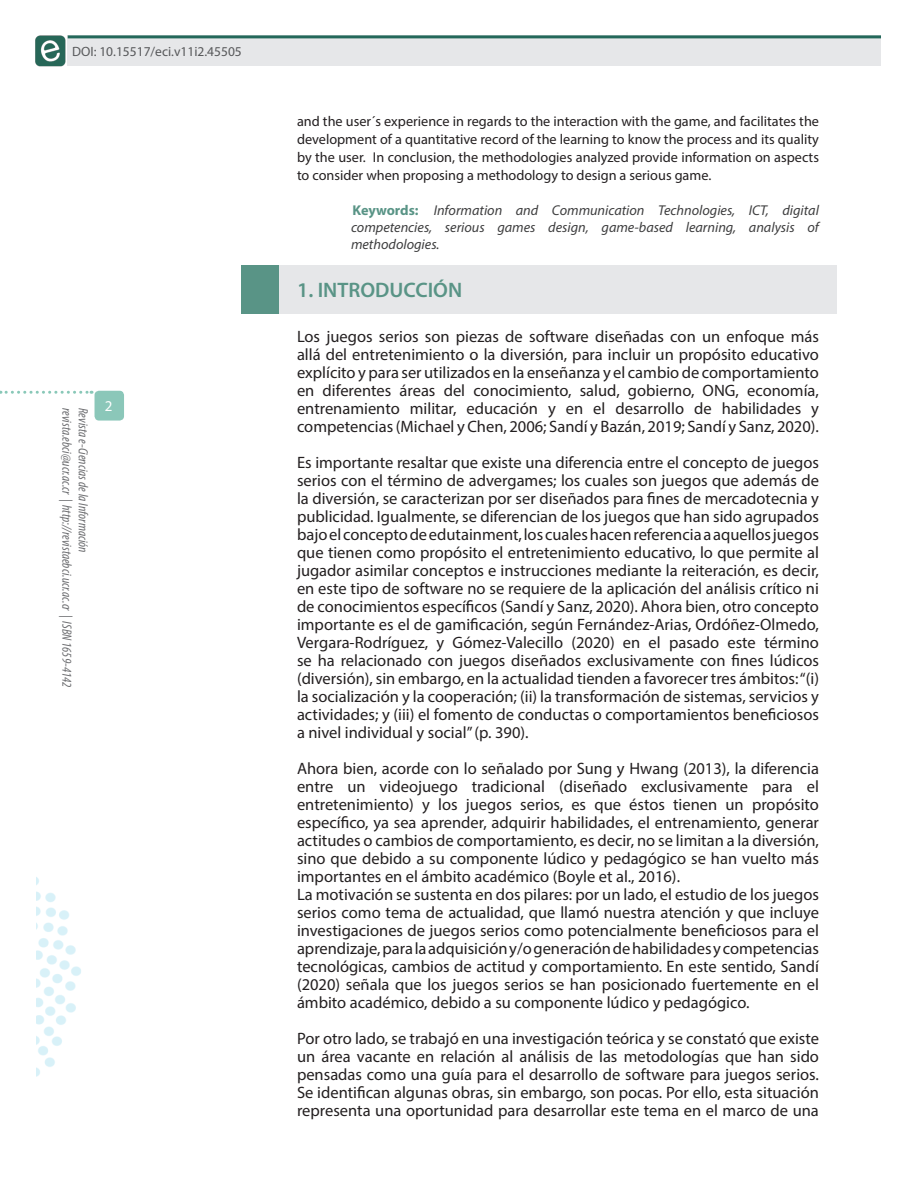
<style>
.page{position:relative;width:918px;height:1188px;background:#fff}
.page>*{position:absolute;margin:0;border:0;box-sizing:border-box;transform-origin:0 0}
.Encabezado_Nivel_1{font:600 21px "Myriad Pro";color:#599486}
.Texto_simple{font:16.5px/18px "Myriad Pro";color:#231f20;text-align:justify}
.t1{font:15px "Myriad Pro";color:#fff}
.Texto_simple-2{font:14.25px/18px "Myriad Pro";color:#231f20;text-align:justify}
.Título_palabras_clav{font:italic 14.25px/17.1px "Myriad Pro";color:#3e3e3f;text-align:justify}
.t2{font:italic condensed 13.5px "Myriad Pro";color:#6c6d70}
.t3{font:13.5px "Myriad Pro";color:#57585a}
.s1{font-weight:700;font-style:normal;color:#599486}
</style>
<div class="page">
<img style="left:35px;top:35px;width:33px;height:32px">
<div style="left:68px;top:35px;width:813px;height:31px;background:#e6e7e9"></div>
<hr style="left:68px;top:35px;width:813px;height:3px;background:#23685a">
<svg style="left:0;top:391px;width:92px;height:3px"></svg>
<div style="left:95px;top:391px;width:29px;height:30px;background:#8bc7b9;border-radius:4px"></div>
<img style="left:36px;top:877px;width:45px;height:200px">
<div style="left:242px;top:265px;width:37px;height:49px;background:#599486"></div>
<div style="left:279px;top:265px;width:558px;height:49px;background:#e6e7e9"></div>
<p class="t3" style="left:72px;top:43px;width:171px">DOI: 10.15517/eci.v11i2.45505</p>
<p class="t2" style="left:75px;top:408px;width:281px;rotate:90deg">revista.ebci@ucr.ac.cr | http://revistaebci.ucr.ac.cr | ISBN 1659-4142</p>
<p class="t2" style="left:91px;top:408px;width:146px;rotate:90deg">Revista e-Ciencias de la Información</p>
<p class="t1" style="left:105px;top:397px;width:9px">2</p>
<p class="Texto_simple-2" style="left:297px;top:112px;width:524px">and the user´s experience in regards to the interaction with the game, and facilitates the development of a quantitative record of the learning to know the process and its quality by the user. In conclusion, the methodologies analyzed provide information on aspects to consider when proposing a methodology to design a serious game.</p>
<p class="Título_palabras_clav" style="left:351px;top:202px;width:470px"><span class="s1">Keywords:</span> Information and Communication Technologies, ICT, digital competencies, serious games design, game-based learning, analysis of methodologies.</p>
<p class="Encabezado_Nivel_1" style="left:297px;top:277px;width:167px">1. INTRODUCCIÓN</p>
<p class="Texto_simple" style="left:297px;top:327px;width:524px">Los juegos serios son piezas de software diseñadas con un enfoque más allá del entretenimiento o la diversión, para incluir un propósito educativo explícito y para ser utilizados en la enseñanza y el cambio de comportamiento en diferentes áreas del conocimiento, salud, gobierno, ONG, economía, entrenamiento militar, educación y en el desarrollo de habilidades y competencias (Michael y Chen, 2006; Sandí y Bazán, 2019; Sandí y Sanz, 2020).</p>
<p class="Texto_simple" style="left:297px;top:453px;width:524px">Es importante resaltar que existe una diferencia entre el concepto de juegos serios con el término de advergames; los cuales son juegos que además de la diversión, se caracterizan por ser diseñados para fines de mercadotecnia y publicidad. Igualmente, se diferencian de los juegos que han sido agrupados bajo el concepto de edutainment, los cuales hacen referencia a aquellos juegos que tienen como propósito el entretenimiento educativo, lo que permite al jugador asimilar conceptos e instrucciones mediante la reiteración, es decir, en este tipo de software no se requiere de la aplicación del análisis crítico ni de conocimientos específicos (Sandí y Sanz, 2020). Ahora bien, otro concepto importante es el de gamificación, según Fernández-Arias, Ordóñez-Olmedo, Vergara-Rodríguez, y Gómez-Valecillo (2020) en el pasado este término se ha relacionado con juegos diseñados exclusivamente con fines lúdicos (diversión), sin embargo, en la actualidad tienden a favorecer tres ámbitos: “(i) la socialización y la cooperación; (ii) la transformación de sistemas, servicios y actividades; y (iii) el fomento de conductas o comportamientos beneficiosos a nivel individual y social” (p. 390).</p>
<p class="Texto_simple" style="left:297px;top:759px;width:524px">Ahora bien, acorde con lo señalado por Sung y Hwang (2013), la diferencia entre un videojuego tradicional (diseñado exclusivamente para el entretenimiento) y los juegos serios, es que éstos tienen un propósito específico, ya sea aprender, adquirir habilidades, el entrenamiento, generar actitudes o cambios de comportamiento, es decir, no se limitan a la diversión, sino que debido a su componente lúdico y pedagógico se han vuelto más importantes en el ámbito académico (Boyle et al., 2016).</p>
<p class="Texto_simple" style="left:297px;top:885px;width:524px">La motivación se sustenta en dos pilares: por un lado, el estudio de los juegos serios como tema de actualidad, que llamó nuestra atención y que incluye investigaciones de juegos serios como potencialmente beneficiosos para el aprendizaje, para la adquisición y/o generación de habilidades y competencias tecnológicas, cambios de actitud y comportamiento. En este sentido, Sandí (2020) señala que los juegos serios se han posicionado fuertemente en el ámbito académico, debido a su componente lúdico y pedagógico.</p>
<p class="Texto_simple" style="left:297px;top:1029px;width:524px">Por otro lado, se trabajó en una investigación teórica y se constató que existe un área vacante en relación al análisis de las metodologías que han sido pensadas como una guía para el desarrollo de software para juegos serios.<br>Se identifican algunas obras, sin embargo, son pocas. Por ello, esta situación representa una oportunidad para desarrollar este tema en el marco de una</p>
</div>
